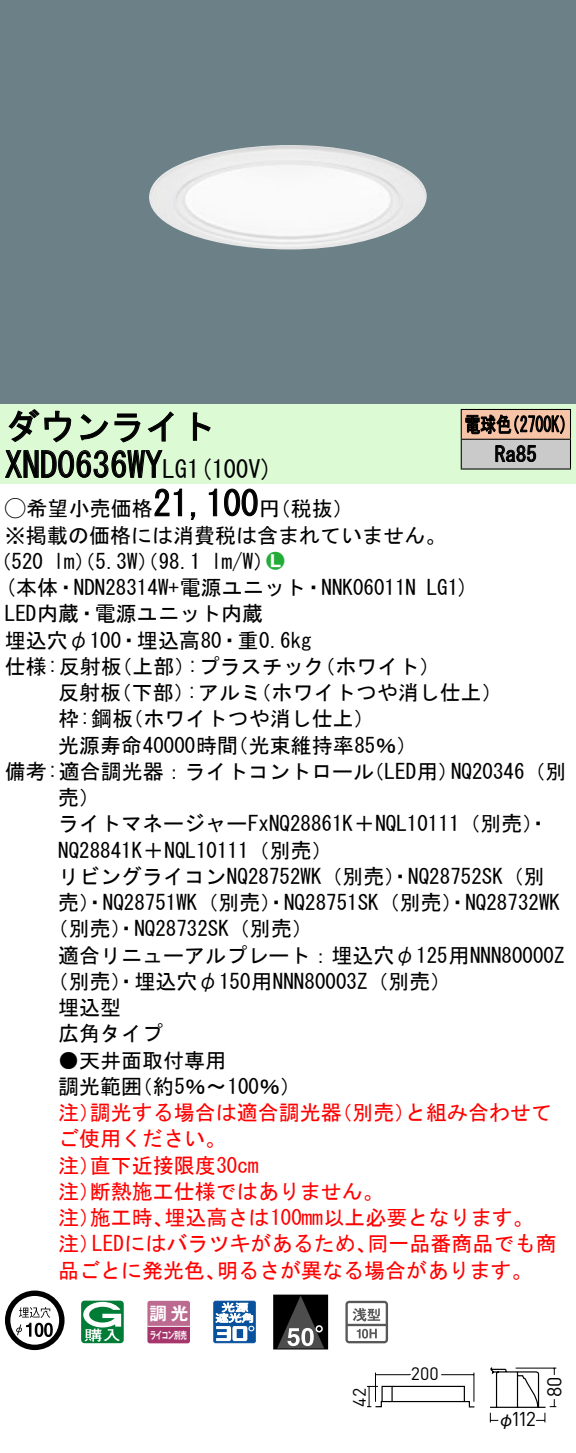
<style>
.page{position:relative;width:576px;height:1453px;background:#fff}
.page>*{position:absolute;margin:0;border:0;box-sizing:border-box;transform-origin:0 0}
.t1{font:35px "MS Gothic";color:#000}
.t2{font:24.5px "MS Gothic";color:#000}
.t3{font:21px/26.6px "MS Gothic";color:#000}
.t4{font:21px/26.2px "MS Gothic";color:#f00}
.t5{font:21px/29.8px "MS Gothic";color:#000;scale:.75 1}
.t6{font:21px "Ford Classification 1";color:#23ac38}
.t7{font:19.95px "DINOT";color:#000}
.t8{font:17.85px "DINOT";color:#000}
.t9{font:17.5px "Gothic MB101 Pro De Bold 90 pv RKSJ H";color:#fff}
.t10{font:17.5px "Gothic BBB Pro Medium 90 pv RKSJ H";color:#000}
.t11{font:10.15px "Gothic MB101 Pro De Bold 90 pv RKSJ H";letter-spacing:-.05em;color:#fff;scale:.65 1}
.s1{font-size:24.5px}
.s2{font-family:"Ford Classification 1"}
.s3{color:#fff}
</style>
<div class="page">
<div style="left:0;top:0;width:575px;height:404px;background:#6c8087"></div>
<img style="left:149px;top:145px;width:278px;height:104px">
<div style="left:0;top:404px;width:575px;height:79px;background:#dcfad4"></div>
<svg style="left:8px;top:409px;width:64px;height:34px"></svg>
<svg style="left:80px;top:413px;width:60px;height:30px"></svg>
<svg style="left:147px;top:411px;width:26px;height:31px"></svg>
<svg style="left:192px;top:412px;width:19px;height:29px"></svg>
<svg style="left:5px;top:450px;width:158px;height:28px"></svg>
<svg style="left:154px;top:488px;width:28px;height:29px"></svg>
<svg style="left:190px;top:512px;width:6px;height:8px"></svg>
<svg style="left:208px;top:488px;width:9px;height:29px"></svg>
<svg style="left:224px;top:488px;width:34px;height:29px"></svg>
<svg style="left:5px;top:1290px;width:59px;height:60px"></svg>
<svg style="left:44px;top:1322px;width:9px;height:15px"></svg>
<svg style="left:81px;top:1300px;width:43px;height:43px"></svg>
<svg style="left:147px;top:1301px;width:43px;height:42px;background:#b45782"></svg>
<hr style="left:147px;top:1325px;width:43px;height:2px;background:#fff">
<svg style="left:213px;top:1300px;width:43px;height:43px"></svg>
<div style="left:273px;top:1295px;width:54px;height:54px;background:#000"></div>
<svg style="left:278px;top:1296px;width:46px;height:51px"></svg>
<div style="left:273px;top:1294px;width:55px;height:55px;border:1px solid #000"></div>
<svg style="left:345px;top:1301px;width:43px;height:42px"></svg>
<div style="left:461px;top:409px;width:109px;height:30px;background:#f7c4a7"></div>
<div style="left:461px;top:439px;width:109px;height:30px;background:#cacaca"></div>
<hr style="left:460px;top:409px;width:110px;height:1px;background:#000">
<hr style="left:569px;top:410px;width:2px;height:29px;background:#000">
<hr style="left:460px;top:439px;width:110px;height:1px;background:#000">
<hr style="left:569px;top:440px;width:2px;height:28px;background:#000">
<hr style="left:460px;top:468px;width:110px;height:2px;background:#000">
<svg style="left:460px;top:410px;width:104px;height:58px"></svg>
<svg style="left:489px;top:1367px;width:68px;height:56px"></svg>
<svg style="left:367px;top:1372px;width:108px;height:36px"></svg>
<h1 class="t1" style="left:5px;top:409px;width:212px">ダウンライト</h1>
<p class="t2" style="left:187px;top:456px;width:87px">(1 100 (V</p>
<h1 class="t1" style="left:5px;top:447px;width:184px">XND0636WY<span class="s1">LG</span></h1>
<h1 class="t1" style="left:153px;top:486px;width:106px">21,100</h1>
<p class="t3" style="left:5px;top:495px;width:442px"><span class="s2">A</span>希望小売価格<br>※掲載の価格には消費税は含まれていません。</p>
<p class="t6" style="left:266px;top:550px;width:19px">2<span class="s3">7</span></p>
<p class="t3" style="left:259px;top:495px;width:96px">（円税抜(</p>
<p class="t3" style="left:211px;top:548px;width:64px">l m (W/</p>
<p class="t3" style="left:-9px;top:548px;width:54px">（520</p>
<p class="t3" style="left:54px;top:548px;width:149px">lm）（5.3 ）（W 98.1</p>
<p class="t5" style="left:494px;top:409px;width:57px;text-indent:-30px">電球色<br>Ra85</p>
<p class="t5" style="left:504px;top:409px;width:96px">（2700 (K</p>
<p class="t3" style="left:5px;top:574px;width:412px">(本体・NDN28314 +W 電源ユニット・NNK06011N</p>
<p class="t3" style="left:5px;top:600px;width:259px">LED内蔵・電源ユニット内蔵</p>
<p class="t3" style="left:5px;top:627px;width:308px">埋込穴φ100・埋込高80・重0.6kg</p>
<p class="t3" style="left:314px;top:653px;width:127px">（ホワイト(</p>
<p class="t3" style="left:426px;top:574px;width:44px">LG (1</p>
<p class="t3" style="left:187px;top:653px;width:139px">:プラスチック</p>
<p class="t3" style="left:5px;top:653px;width:118px">仕様:反射板</p>
<p class="t3" style="left:111px;top:653px;width:85px">（上部）</p>
<p class="t3" style="left:58px;top:679px;width:65px">反射板</p>
<p class="t3" style="left:111px;top:679px;width:85px">（下部）</p>
<p class="t3" style="left:187px;top:679px;width:76px">:アルミ</p>
<p class="t3" style="left:250px;top:679px;width:253px">（ホワイトつや消し仕上(</p>
<p class="t3" style="left:58px;top:705px;width:76px">枠:鋼板</p>
<p class="t3" style="left:122px;top:705px;width:254px">（ホワイトつや消し仕上(</p>
<p class="t3" style="left:58px;top:732px;width:181px">光源寿命40000時間</p>
<p class="t3" style="left:227px;top:732px;width:191px">（光束維持率85％(</p>
<p class="t3" style="left:5px;top:758px;width:370px">備考:適合調光器：ライトコントロール</p>
<p class="t3" style="left:58px;top:784px;width:43px">売(</p>
<p class="t3" style="left:58px;top:810px;width:492px">ライトマネージャーFxNQ28861 ＋K NQL10111（別売・(</p>
<p class="t3" style="left:58px;top:837px;width:276px">NQ28841 ＋K NQL10111（別売(</p>
<p class="t3" style="left:58px;top:863px;width:488px">リビングライコンNQ28752WK（別売）・NQ28752SK（別</p>
<p class="t3" style="left:58px;top:889px;width:503px">売）・NQ28751WK（別売）・NQ28751SK（別売）・NQ28732WK</p>
<p class="t3" style="left:48px;top:915px;width:267px">（別売）・NQ28732SK（別売(</p>
<p class="t3" style="left:58px;top:942px;width:507px">適合リニューアルプレート：埋込穴φ125用NNN80000Z</p>
<p class="t3" style="left:48px;top:968px;width:405px">（別売）・埋込穴φ150用NNN80003 （Z 別売(</p>
<p class="t3" style="left:58px;top:994px;width:65px">埋込型</p>
<p class="t3" style="left:58px;top:1020px;width:106px">広角タイプ</p>
<p class="t3" style="left:132px;top:1047px;width:171px;text-indent:-74px">●天井面取付専用<br>（約5％〜100％(</p>
<p class="t3" style="left:363px;top:758px;width:97px">（LED用）</p>
<p class="t3" style="left:451px;top:758px;width:117px">NQ20346（別</p>
<p class="t3" style="left:58px;top:1073px;width:85px">調光範囲</p>
<p class="t4" style="left:90px;top:1099px;width:253px">調光する場合は適合調光器</p>
<p class="t4" style="left:331px;top:1099px;width:85px">（別売）</p>
<p class="t4" style="left:405px;top:1099px;width:148px">と組み合わせて</p>
<p class="t4" style="left:58px;top:1099px;width:43px">注）</p>
<p class="t4" style="left:58px;top:1125px;width:169px">ご使用ください。</p>
<p class="t4" style="left:90px;top:1152px;width:170px">直下近接限度30cm</p>
<p class="t4" style="left:90px;top:1152px;width:295px;text-indent:-32px">注）<br>断熱施工仕様ではありません。</p>
<p class="t4" style="left:58px;top:1178px;width:43px">注）</p>
<p class="t4" style="left:164px;top:1204px;width:370px">埋込高さは100mm以上必要となります。</p>
<p class="t4" style="left:90px;top:1204px;width:85px">施工時、</p>
<p class="t4" style="left:58px;top:1204px;width:43px">注）</p>
<p class="t4" style="left:92px;top:1230px;width:286px">LEDにはバラツキがあるため、</p>
<p class="t4" style="left:367px;top:1230px;width:190px">同一品番商品でも商</p>
<p class="t4" style="left:58px;top:1230px;width:43px">注）</p>
<p class="t4" style="left:58px;top:1257px;width:169px">品ごとに発光色、</p>
<p class="t4" style="left:217px;top:1257px;width:317px">明るさが異なる場合があります。</p>
<p class="t9" style="left:149px;top:1299px;width:41px">調光</p>
<p class="t11" style="left:150px;top:1326px;width:59px">ライコン別売</p>
<p class="t8" style="left:347px;top:1406px;width:20px;rotate:-90deg">42</p>
<p class="t8" style="left:410px;top:1361px;width:30px">200</p>
<p class="t7" style="left:510px;top:1405px;width:27px">112</p>
<p class="t10" style="left:497px;top:1405px;width:19px">φ</p>
<p class="t7" style="left:540px;top:1397px;width:22px;rotate:-90deg">80</p>
</div>
